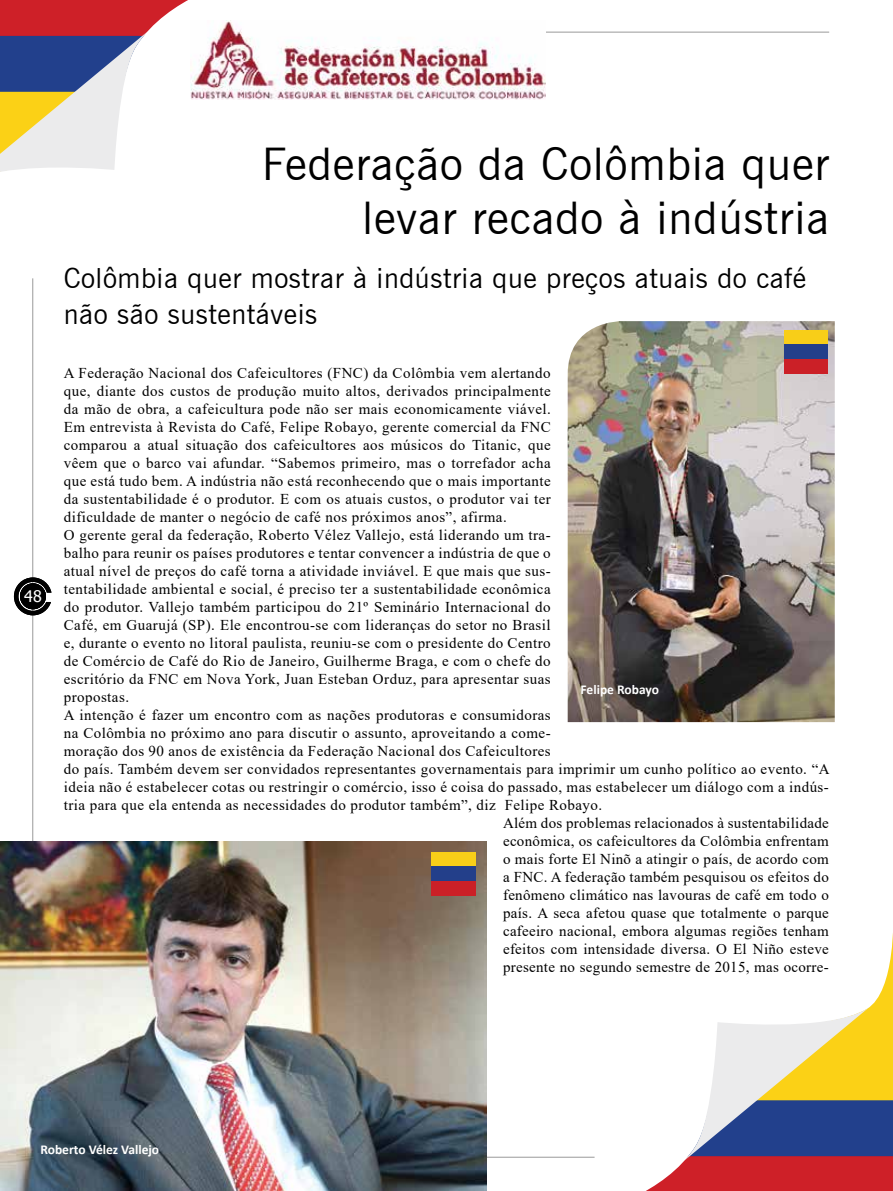
<style>
.page{position:relative;width:893px;height:1191px;background:#fff}
.page>*{position:absolute;margin:0;border:0;box-sizing:border-box;transform-origin:0 0}
.t1{font:45px/54px "News Gothic BT";letter-spacing:.02em;color:#000;text-align:right}
.t2{font:27.75px/36px "News Gothic BT";letter-spacing:.02em;color:#000}
.t3{font:15.9px "Tahoma";color:#fff}
.t4{font:15px "Times New Roman";letter-spacing:.03em;color:#000}
.t5{font:700 13.5px "Calibri";color:#fff}
</style>
<div class="page">
<hr style="left:33px;top:32px;width:1px;height:1125px;background:#000">
<hr style="left:359px;top:1157px;width:470px;height:1px;background:#000">
<hr style="left:359px;top:32px;width:470px;height:1px;background:#000">
<img style="left:568px;top:321px;width:267px;height:401px">
<svg style="left:646px;top:935px;width:247px;height:256px"></svg>
<svg style="left:0;top:0;width:188px;height:172px"></svg>
<div style="left:784px;top:330px;width:44px;height:15px;background:#f8ce18"></div>
<div style="left:784px;top:345px;width:44px;height:14px;background:#233f8a"></div>
<div style="left:784px;top:359px;width:44px;height:15px;background:#cb2027"></div>
<img style="left:1px;top:842px;width:485px;height:349px">
<img style="left:191px;top:21px;width:355px;height:79px">
<div style="left:432px;top:852px;width:43px;height:14px;background:#f8ce18"></div>
<div style="left:432px;top:866px;width:43px;height:15px;background:#233f8a"></div>
<div style="left:432px;top:881px;width:43px;height:14px;background:#cb2027"></div>
<svg style="left:14px;top:577px;width:37px;height:38px"></svg>
<p class="t3" style="left:24px;top:585px;width:19px">48</p>
<h1 class="t1" style="left:262px;top:137px;width:569px">Federação da Colômbia quer levar recado à indústria</h1>
<h2 class="t2" style="left:64px;top:260px;width:744px">Colômbia quer mostrar à indústria que preços atuais do café não são sustentáveis</h2>
<p class="t4" style="left:64px;top:362px;width:488px">A Federação Nacional dos Cafeicultores (FNC) da Colômbia vem alertando</p>
<p class="t4" style="left:64px;top:380px;width:488px">que, diante dos custos de produção muito altos, derivados principalmente</p>
<p class="t4" style="left:64px;top:398px;width:488px">da mão de obra, a cafeicultura pode não ser mais economicamente viável.</p>
<p class="t4" style="left:64px;top:416px;width:488px">Em entrevista à Revista do Café, Felipe Robayo, gerente comercial da FNC</p>
<p class="t4" style="left:64px;top:434px;width:488px">comparou a atual situação dos cafeicultores aos músicos do Titanic, que</p>
<p class="t4" style="left:64px;top:452px;width:488px">vêem que o barco vai afundar. “Sabemos primeiro, mas o torrefador acha</p>
<p class="t4" style="left:64px;top:470px;width:488px">que está tudo bem. A indústria não está reconhecendo que o mais importante</p>
<p class="t4" style="left:64px;top:488px;width:488px">da sustentabilidade é o produtor. E com os atuais custos, o produtor vai ter</p>
<p class="t4" style="left:64px;top:506px;width:444px">dificuldade de manter o negócio de café nos próximos anos”, afirma.</p>
<p class="t4" style="left:64px;top:524px;width:488px">O gerente geral da federação, Roberto Vélez Vallejo, está liderando um tra-</p>
<p class="t4" style="left:64px;top:542px;width:488px">balho para reunir os países produtores e tentar convencer a indústria de que o</p>
<p class="t4" style="left:64px;top:560px;width:488px">atual nível de preços do café torna a atividade inviável. E que mais que sus-</p>
<p class="t4" style="left:64px;top:578px;width:488px">tentabilidade ambiental e social, é preciso ter a sustentabilidade econômica</p>
<p class="t4" style="left:64px;top:596px;width:488px">do produtor. Vallejo também participou do 21º Seminário Internacional do</p>
<p class="t4" style="left:64px;top:614px;width:488px">Café, em Guarujá (SP). Ele encontrou-se com lideranças do setor no Brasil</p>
<p class="t4" style="left:64px;top:632px;width:488px">e, durante o evento no litoral paulista, reuniu-se com o presidente do Centro</p>
<p class="t4" style="left:64px;top:650px;width:488px">de Comércio de Café do Rio de Janeiro, Guilherme Braga, e com o chefe do</p>
<p class="t4" style="left:64px;top:668px;width:488px">escritório da FNC em Nova York, Juan Esteban Orduz, para apresentar suas</p>
<p class="t4" style="left:64px;top:686px;width:67px">propostas.</p>
<p class="t4" style="left:64px;top:704px;width:488px">A intenção é fazer um encontro com as nações produtoras e consumidoras</p>
<p class="t4" style="left:64px;top:722px;width:488px">na Colômbia no próximo ano para discutir o assunto, aproveitando a come-</p>
<p class="t4" style="left:64px;top:740px;width:488px">moração dos 90 anos de existência da Federação Nacional dos Cafeicultores</p>
<p class="t4" style="left:64px;top:758px;width:767px">do país. Também devem ser convidados representantes governamentais para imprimir um cunho político ao evento. “A</p>
<p class="t4" style="left:64px;top:776px;width:767px">ideia não é estabelecer cotas ou restringir o comércio, isso é coisa do passado, mas estabelecer um diálogo com a indús-</p>
<p class="t4" style="left:64px;top:794px;width:540px">tria para que ela entenda as necessidades do produtor também”, diz Felipe Robayo.</p>
<p class="t4" style="left:503px;top:812px;width:327px">Além dos problemas relacionados à sustentabilidade</p>
<p class="t4" style="left:503px;top:830px;width:327px">econômica, os cafeicultores da Colômbia enfrentam</p>
<p class="t4" style="left:503px;top:848px;width:327px">o mais forte El Ninõ a atingir o país, de acordo com</p>
<p class="t4" style="left:503px;top:866px;width:327px">a FNC. A federação também pesquisou os efeitos do</p>
<p class="t4" style="left:503px;top:884px;width:327px">fenômeno climático nas lavouras de café em todo o</p>
<p class="t4" style="left:503px;top:902px;width:327px">país. A seca afetou quase que totalmente o parque</p>
<p class="t4" style="left:503px;top:920px;width:327px">cafeeiro nacional, embora algumas regiões tenham</p>
<p class="t4" style="left:503px;top:938px;width:327px">efeitos com intensidade diversa. O El Niño esteve</p>
<p class="t4" style="left:503px;top:956px;width:327px">presente no segundo semestre de 2015, mas ocorre-</p>
<p class="t5" style="left:581px;top:680px;width:80px">Felipe Robayo</p>
<p class="t5" style="left:40px;top:1140px;width:120px">Roberto Vélez Vallejo</p>
</div>
